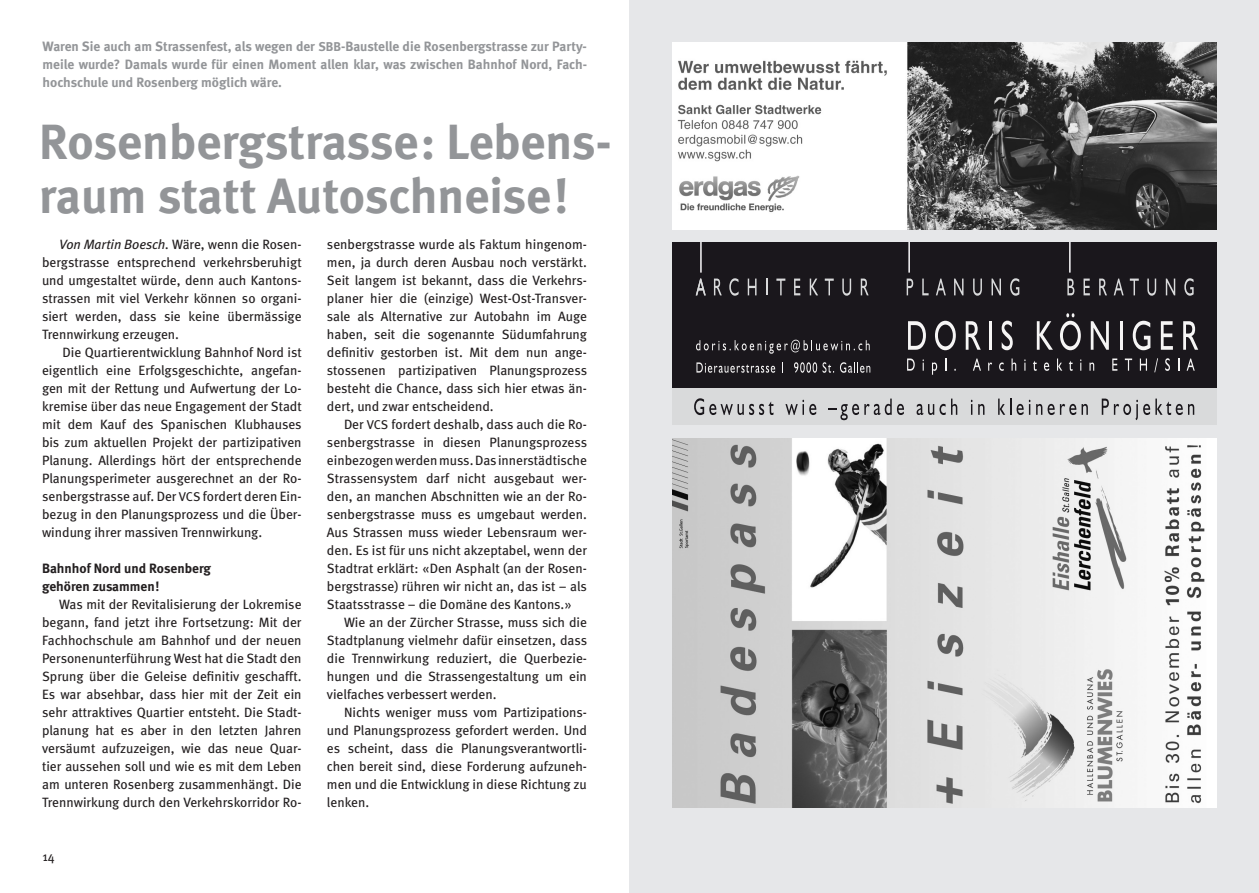
<style>
.page{position:relative;width:1259px;height:893px;background:#fff}
.page>*{position:absolute;margin:0;border:0;box-sizing:border-box;transform-origin:0 0}
.t1{font:700 49.35px/54px "Meta";letter-spacing:-.005em;color:#939598}
.t2{font:13.5px/18px "Meta";color:#231f20;text-align:justify}
.t3{font:700 13.5px/18px "Meta";color:#939598;text-align:justify}
.t4{font:700 13.5px/18px "Meta";color:#231f20}
.t5{font:12.75px "Meta";color:#231f20}
.s1{font-size:12.75px}
.s2{font-style:italic}
</style>
<div class="page">
<div style="left:629px;top:0;width:630px;height:893px;background:#e6e7e9"></div>
<img style="left:672px;top:42px;width:544px;height:187px">
<img style="left:672px;top:439px;width:544px;height:369px">
<div style="left:672px;top:243px;width:544px;height:178px;background:#1a171c"></div>
<svg style="left:714px;top:279px;width:8px;height:16px"></svg>
<svg style="left:729px;top:278px;width:9px;height:18px"></svg>
<svg style="left:748px;top:279px;width:8px;height:16px"></svg>
<svg style="left:766px;top:279px;width:1px;height:16px"></svg>
<svg style="left:776px;top:279px;width:9px;height:16px"></svg>
<svg style="left:794px;top:279px;width:6px;height:16px"></svg>
<svg style="left:809px;top:279px;width:9px;height:16px"></svg>
<svg style="left:825px;top:279px;width:8px;height:16px"></svg>
<svg style="left:842px;top:279px;width:9px;height:17px"></svg>
<svg style="left:860px;top:279px;width:8px;height:16px"></svg>
<svg style="left:906px;top:279px;width:7px;height:16px"></svg>
<svg style="left:922px;top:279px;width:6px;height:16px"></svg>
<svg style="left:936px;top:279px;width:10px;height:16px"></svg>
<svg style="left:954px;top:279px;width:9px;height:16px"></svg>
<svg style="left:973px;top:279px;width:9px;height:17px"></svg>
<svg style="left:991px;top:279px;width:10px;height:16px"></svg>
<svg style="left:1010px;top:278px;width:9px;height:18px"></svg>
<svg style="left:1067px;top:279px;width:7px;height:16px"></svg>
<svg style="left:1083px;top:279px;width:7px;height:16px"></svg>
<svg style="left:1099px;top:279px;width:8px;height:16px"></svg>
<svg style="left:1113px;top:279px;width:10px;height:16px"></svg>
<svg style="left:1129px;top:279px;width:9px;height:16px"></svg>
<svg style="left:1147px;top:279px;width:9px;height:17px"></svg>
<svg style="left:1165px;top:279px;width:10px;height:16px"></svg>
<svg style="left:1184px;top:278px;width:9px;height:18px"></svg>
<svg style="left:696px;top:279px;width:9px;height:16px"></svg>
<hr style="left:700px;top:243px;width:1px;height:30px;background:#fbfafc">
<hr style="left:908px;top:243px;width:2px;height:30px;background:#fbfafc">
<hr style="left:1069px;top:243px;width:1px;height:30px;background:#fbfafc">
<div style="left:672px;top:388px;width:544px;height:36px;background:#d9dadb"></div>
<svg style="left:696px;top:340px;width:173px;height:14px"></svg>
<svg style="left:696px;top:362px;width:79px;height:11px"></svg>
<svg style="left:794px;top:362px;width:40px;height:11px"></svg>
<svg style="left:840px;top:362px;width:30px;height:11px"></svg>
<svg style="left:908px;top:321px;width:18px;height:29px"></svg>
<svg style="left:935px;top:321px;width:21px;height:29px"></svg>
<svg style="left:965px;top:321px;width:15px;height:29px"></svg>
<hr style="left:989px;top:321px;width:2px;height:29px;background:#f6f5f5">
<svg style="left:1001px;top:321px;width:11px;height:29px"></svg>
<svg style="left:1036px;top:321px;width:17px;height:29px"></svg>
<svg style="left:1060px;top:313px;width:20px;height:37px"></svg>
<svg style="left:1090px;top:321px;width:18px;height:29px"></svg>
<hr style="left:1120px;top:321px;width:2px;height:29px;background:#f6f5f5">
<svg style="left:1132px;top:321px;width:18px;height:29px"></svg>
<svg style="left:1160px;top:321px;width:13px;height:29px"></svg>
<svg style="left:1183px;top:321px;width:15px;height:29px"></svg>
<svg style="left:694px;top:398px;width:79px;height:17px"></svg>
<svg style="left:785px;top:400px;width:31px;height:15px"></svg>
<svg style="left:828px;top:399px;width:63px;height:21px"></svg>
<svg style="left:897px;top:404px;width:7px;height:11px"></svg>
<svg style="left:916px;top:404px;width:29px;height:11px"></svg>
<svg style="left:951px;top:399px;width:6px;height:16px"></svg>
<svg style="left:971px;top:400px;width:1px;height:15px"></svg>
<svg style="left:978px;top:404px;width:6px;height:11px"></svg>
<svg style="left:998px;top:399px;width:32px;height:16px"></svg>
<svg style="left:1036px;top:404px;width:18px;height:11px"></svg>
<svg style="left:1060px;top:404px;width:28px;height:11px"></svg>
<svg style="left:1101px;top:399px;width:81px;height:21px"></svg>
<svg style="left:1188px;top:404px;width:6px;height:11px"></svg>
<svg style="left:907px;top:358px;width:7px;height:13px"></svg>
<svg style="left:922px;top:359px;width:2px;height:12px"></svg>
<svg style="left:932px;top:362px;width:5px;height:13px"></svg>
<svg style="left:945px;top:358px;width:1px;height:13px"></svg>
<svg style="left:973px;top:358px;width:8px;height:13px"></svg>
<svg style="left:988px;top:362px;width:4px;height:9px"></svg>
<svg style="left:999px;top:362px;width:4px;height:9px"></svg>
<svg style="left:1011px;top:358px;width:5px;height:13px"></svg>
<svg style="left:1024px;top:359px;width:1px;height:12px"></svg>
<svg style="left:1033px;top:361px;width:3px;height:10px"></svg>
<svg style="left:1044px;top:362px;width:5px;height:9px"></svg>
<svg style="left:1057px;top:358px;width:5px;height:13px"></svg>
<svg style="left:1068px;top:361px;width:4px;height:10px"></svg>
<svg style="left:1080px;top:359px;width:1px;height:12px"></svg>
<svg style="left:1089px;top:362px;width:5px;height:9px"></svg>
<svg style="left:1112px;top:358px;width:5px;height:13px"></svg>
<svg style="left:1124px;top:358px;width:8px;height:13px"></svg>
<svg style="left:1139px;top:358px;width:8px;height:13px"></svg>
<svg style="left:1154px;top:358px;width:4px;height:14px"></svg>
<svg style="left:1165px;top:358px;width:5px;height:13px"></svg>
<svg style="left:1178px;top:358px;width:1px;height:13px"></svg>
<svg style="left:1186px;top:358px;width:8px;height:13px"></svg>
<p class="t3" style="left:43px;top:37px;width:546px">Waren Sie auch am Strassenfest, als wegen der <span class="s1">SBB</span>-Baustelle die Rosenbergstrasse zur Party&shy;meile wurde? Damals wurde für einen Moment allen klar, was zwischen Bahnhof Nord, Fach&shy;hochschule und Rosenberg möglich wäre.</p>
<h1 class="t1" style="left:39px;top:114px;width:574px">Rosenbergstrasse: Lebens&shy;raum statt Autoschneise!</h1>
<p class="t2" style="left:327px;top:235px;width:262px">senbergstrasse wurde als Faktum hingenom&shy;men, ja durch deren Ausbau noch verstärkt.<br>Seit langem ist bekannt, dass die Verkehrs&shy;planer hier die (einzige) West-Ost-Transver&shy;sale als Alternative zur Autobahn im Auge haben, seit die sogenannte Südumfahrung definitiv gestorben ist. Mit dem nun ange&shy;stossenen partizipativen Planungsprozess besteht die Chance, dass sich hier etwas än&shy;dert, und zwar entscheidend.</p>
<p class="t2" style="left:327px;top:415px;width:261px;text-indent:17px">Der <span class="s1">VCS</span> fordert deshalb, dass auch die Ro&shy;senbergstrasse in diesen Planungsprozess einbezogen werden muss. Das innerstädtische Strassensystem darf nicht ausgebaut wer&shy;den, an manchen Abschnitten wie an der Ro&shy;senbergstrasse muss es umgebaut werden.<br>Aus Strassen muss wieder Lebensraum wer&shy;den. Es ist für uns nicht akzeptabel, wenn der Stadtrat erklärt: «Den Asphalt (an der Rosen&shy;bergstrasse) rühren wir nicht an, das ist – als Staatsstrasse – die Domäne des Kantons.»</p>
<p class="t2" style="left:327px;top:613px;width:262px;text-indent:17px">Wie an der Zürcher Strasse, muss sich die Stadtplanung vielmehr dafür einsetzen, dass die Trennwirkung reduziert, die Querbezie&shy;hungen und die Strassengestaltung um ein vielfaches verbessert werden.</p>
<p class="t2" style="left:327px;top:703px;width:261px;text-indent:17px">Nichts weniger muss vom Partizipations&shy;und Planungsprozess gefordert werden. Und es scheint, dass die Planungsverantwortli&shy;chen bereit sind, diese Forderung aufzuneh&shy;men und die Entwicklung in diese Richtung zu lenken.</p>
<p class="t2" style="left:42px;top:235px;width:261px;text-indent:17px"><span class="s2">Von Martin Boesch.</span> Wäre, wenn die Rosen&shy;bergstrasse entsprechend verkehrsberuhigt und umgestaltet würde, denn auch Kantons&shy;strassen mit viel Verkehr können so organi&shy;siert werden, dass sie keine übermässige Trennwirkung erzeugen.</p>
<p class="t2" style="left:42px;top:343px;width:261px;text-indent:20px">Die Quartierentwicklung Bahnhof Nord ist eigentlich eine Erfolgsgeschichte, angefan&shy;gen mit der Rettung und Aufwertung der Lo&shy;kremise über das neue Engagement der Stadt mit dem Kauf des Spanischen Klubhauses bis zum aktuellen Projekt der partizipativen Planung. Allerdings hört der entsprechende Planungsperimeter ausgerechnet an der Ro&shy;senbergstrasse auf. Der <span class="s1">VCS</span> fordert deren Ein&shy;bezug in den Planungsprozess und die Über&shy;windung ihrer massiven Trennwirkung.</p>
<p class="t4" style="left:42px;top:559px;width:170px">Bahnhof Nord und Rosenberg gehören zusammen!</p>
<p class="t2" style="left:42px;top:595px;width:261px;text-indent:17px">Was mit der Revitalisierung der Lokremise begann, fand jetzt ihre Fortsetzung: Mit der Fachhochschule am Bahnhof und der neuen Personenunterführung West hat die Stadt den Sprung über die Geleise definitiv geschafft.<br>Es war absehbar, dass hier mit der Zeit ein sehr attraktives Quartier entsteht. Die Stadt&shy;planung hat es aber in den letzten Jahren versäumt aufzuzeigen, wie das neue Quar&shy;tier aussehen soll und wie es mit dem Leben am unteren Rosenberg zusammenhängt. Die Trennwirkung durch den Verkehrskorridor Ro-</p>
<p class="t5" style="left:43px;top:849px;width:14px">14</p>
</div>
